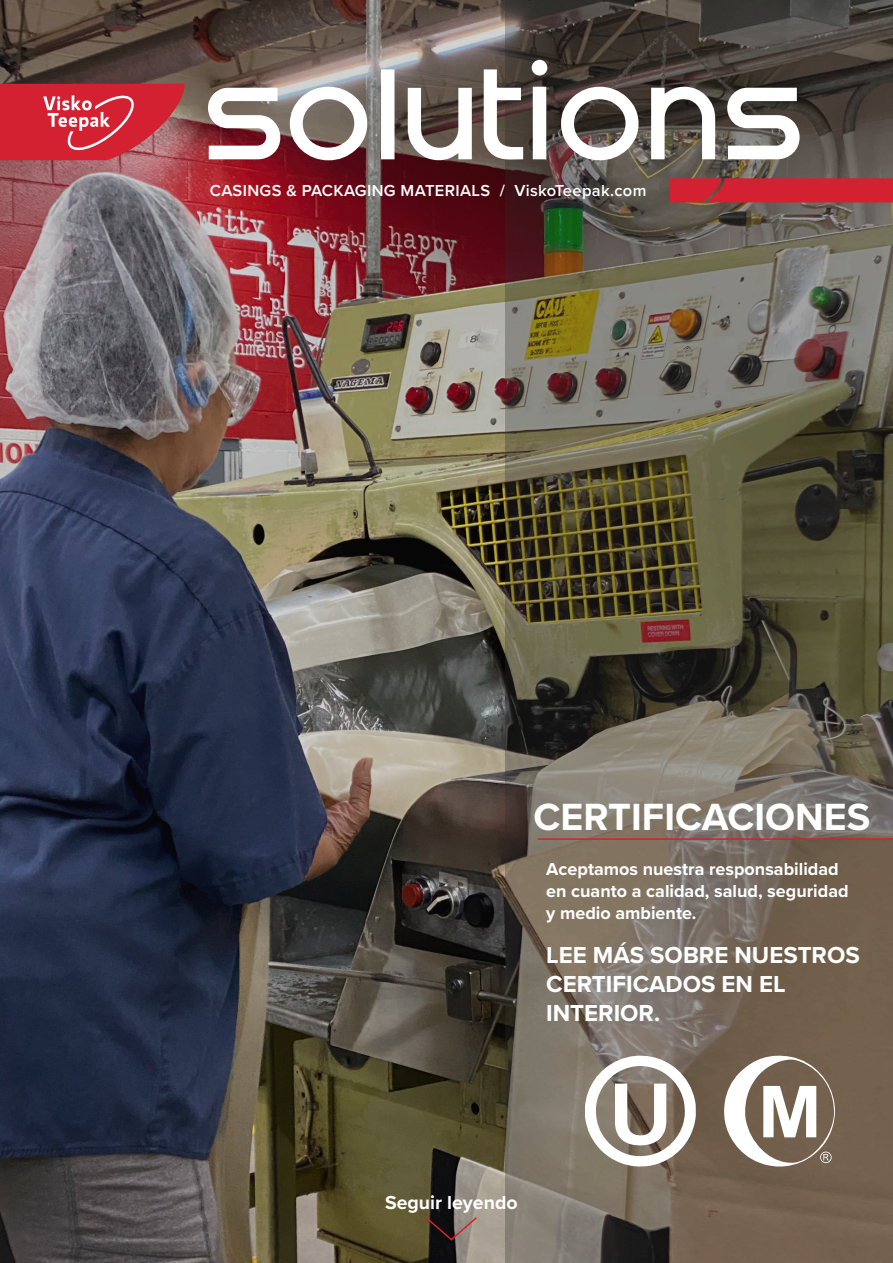
<style>
.page{position:relative;width:893px;height:1263px;background:#fff}
.page>*{position:absolute;margin:0;border:0;box-sizing:border-box;transform-origin:0 0}
.t1{font:700 39.3px "Proxima Nova";color:#fff}
.t2{font:700 24px/28.8px "Proxima Nova";color:#fff}
.sub_healdine_1{font:700 19.5px "Proxima Nova";color:#fff}
.t3{font:700 18px/21.6px "Proxima Nova";color:#fff}
.t4{font:600 16.5px "Proxima Nova";letter-spacing:.02em;color:#fff}
</style>
<div class="page">
<img style="left:0;top:0;width:505px;height:1263px">
<svg style="left:505px;top:0;width:388px;height:1263px;background:#665e4e"></svg>
<svg style="left:380px;top:68px;width:421px;height:93px"></svg>
<div style="left:533px;top:61px;width:13px;height:13px;background:#fff;border-radius:50%"></div>
<div style="left:532px;top:60px;width:15px;height:16px;border:2px solid #fff;border-radius:50%"></div>
<svg style="left:207px;top:86px;width:161px;height:75px"></svg>
<div style="left:670px;top:178px;width:223px;height:24px;background:#d42131"></div>
<svg style="left:0;top:84px;width:185px;height:76px;background:#d13c49"></svg>
<svg style="left:424px;top:1216px;width:54px;height:25px"></svg>
<svg style="left:585px;top:1055px;width:111px;height:112px"></svg>
<svg style="left:722px;top:1053px;width:113px;height:113px"></svg>
<hr style="left:538px;top:838px;width:355px;height:2px;background:#d42131">
<p class="t4" style="left:210px;top:178px;width:438px">CASINGS &amp; PACKAGING MATERIALS / ViskoTeepak.com</p>
<p class="t1" style="left:533px;top:787px;width:338px">CERTIFICACIONES</p>
<p class="t3" style="left:546px;top:858px;width:304px">Aceptamos nuestra responsabilidad en cuanto a calidad, salud, seguridad y medio ambiente.</p>
<p class="t2" style="left:546px;top:940px;width:315px">LEE MÁS SOBRE NUESTROS<br>CERTIFICADOS EN EL<br>INTERIOR.</p>
<p class="sub_healdine_1" style="left:385px;top:1188px;width:134px">Seguir leyendo</p>
</div>
